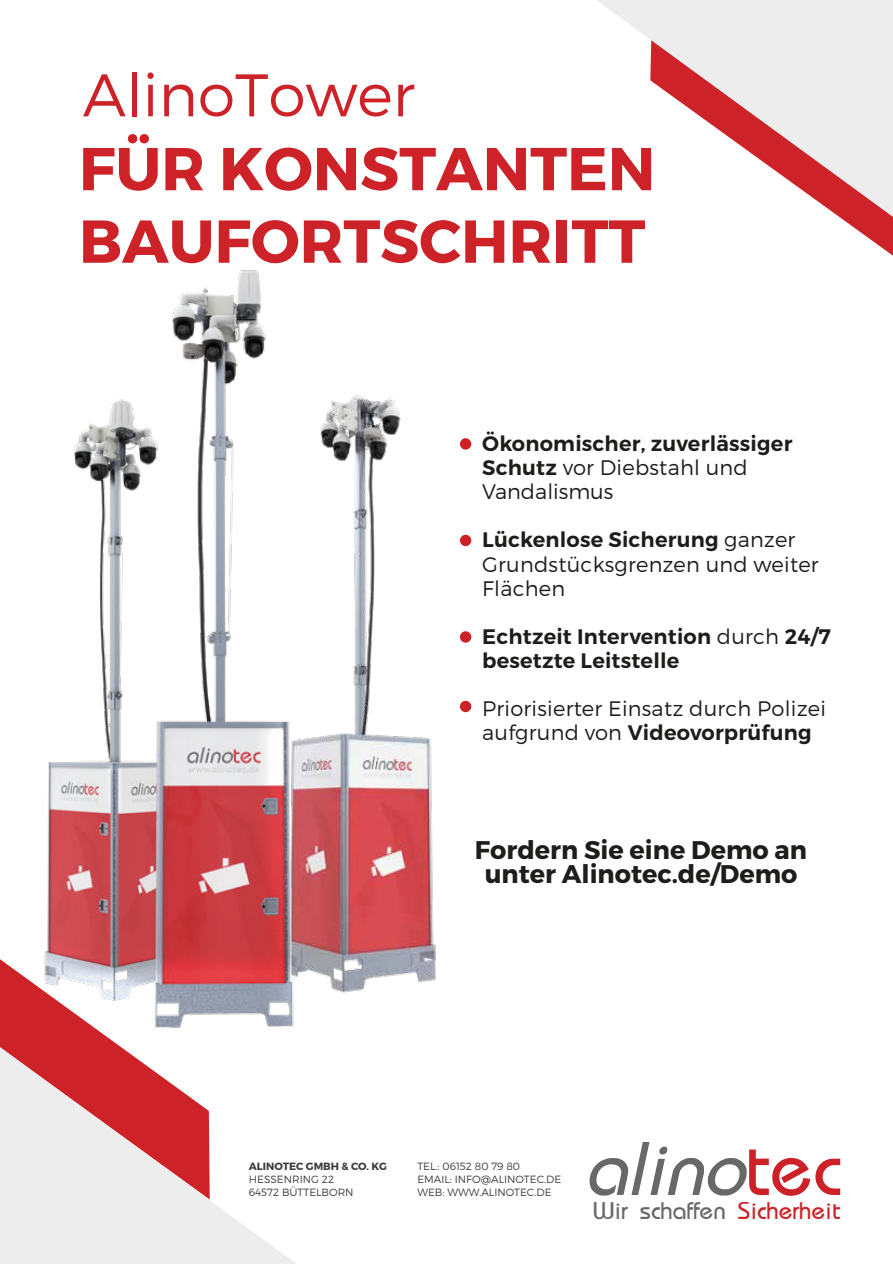
<style>
.page{position:relative;width:893px;height:1264px;background:#fff}
.page>*{position:absolute;margin:0;border:0;box-sizing:border-box;transform-origin:0 0}
.t1{font:700 60.45px/72.4px "Montserrat";color:#cd2328}
.t2{font:300 60px "Montserrat";color:#cd2328}
.t3{font:100 27px "Bauhaus";color:#686968}
.t4{font:700 25.5px/24px "Montserrat";color:#1d1d1c;text-align:center}
.t5{font:300 21px/24px "Montserrat";letter-spacing:.01em;color:#1d1d1c}
.t6{font:600 21px/24px "Montserrat";letter-spacing:.01em;color:#1d1d1c}
.t7{font:300 10.5px/12.6px "Montserrat";color:#3e3c3b}
.t8{font:700 10.5px "Montserrat";color:#3e3c3b}
.s1{font-weight:300}
.s2{font-weight:600}
.s3{color:#cd2228}
</style>
<div class="page">
<svg style="left:839px;top:217px;width:53px;height:38px"></svg>
<svg style="left:597px;top:0;width:295px;height:217px;fill:#ededed"></svg>
<svg style="left:0;top:1054px;width:295px;height:209px;fill:#ededed"></svg>
<img style="left:0;top:270px;width:472px;height:776px">
<div style="left:460px;top:438px;width:11px;height:11px;background:#cd2328;border-radius:50%"></div>
<div style="left:460px;top:534px;width:11px;height:12px;background:#cd2328;border-radius:50%"></div>
<div style="left:460px;top:631px;width:11px;height:11px;background:#cd2328;border-radius:50%"></div>
<div style="left:460px;top:700px;width:11px;height:12px;background:#cd2328;border-radius:50%"></div>
<svg style="left:589px;top:1142px;width:251px;height:53px"></svg>
<h2 class="t2" style="left:83px;top:62px;width:333px">AlinoTower</h2>
<h1 class="t1" style="left:79px;top:129px;width:578px">FÜR KONSTANTEN<br>BAUFORTSCHRITT</h1>
<p class="t6" style="left:482px;top:432px;width:312px">Ökonomischer, zuverlässiger<br>Schutz <span class="s1">vor Diebstahl und<br>Vandalismus</span></p>
<p class="t5" style="left:482px;top:528px;width:338px"><span class="s2">Lückenlose Sicherung</span> ganzer<br>Grundstücksgrenzen und weiter<br>Flächen</p>
<p class="t6" style="left:482px;top:624px;width:350px">Echtzeit Intervention <span class="s1">durch</span> 24/7 besetzte Leitstelle</p>
<p class="t5" style="left:482px;top:696px;width:345px">Priorisierter Einsatz durch Polizei aufgrund von <span class="s2">Videovorprüfung</span></p>
<p class="t4" style="left:474px;top:836px;width:334px">Fordern Sie eine Demo an unter Alinotec.de/Demo</p>
<p class="t8" style="left:249px;top:1160px;width:139px">ALINOTEC GMBH &amp; CO. KG</p>
<p class="t7" style="left:249px;top:1172px;width:106px">HESSENRING 22<br>64572 BÜTTELBORN</p>
<p class="t7" style="left:417px;top:1160px;width:145px">TEL.: 06152 80 79 80<br>EMAIL: INFO@ALINOTEC.DE<br>WEB: WWW.ALINOTEC.DE</p>
<p class="t3" style="left:593px;top:1193px;width:249px">Wir schaffen <span class="s3">Sicherheit</span></p>
</div>
